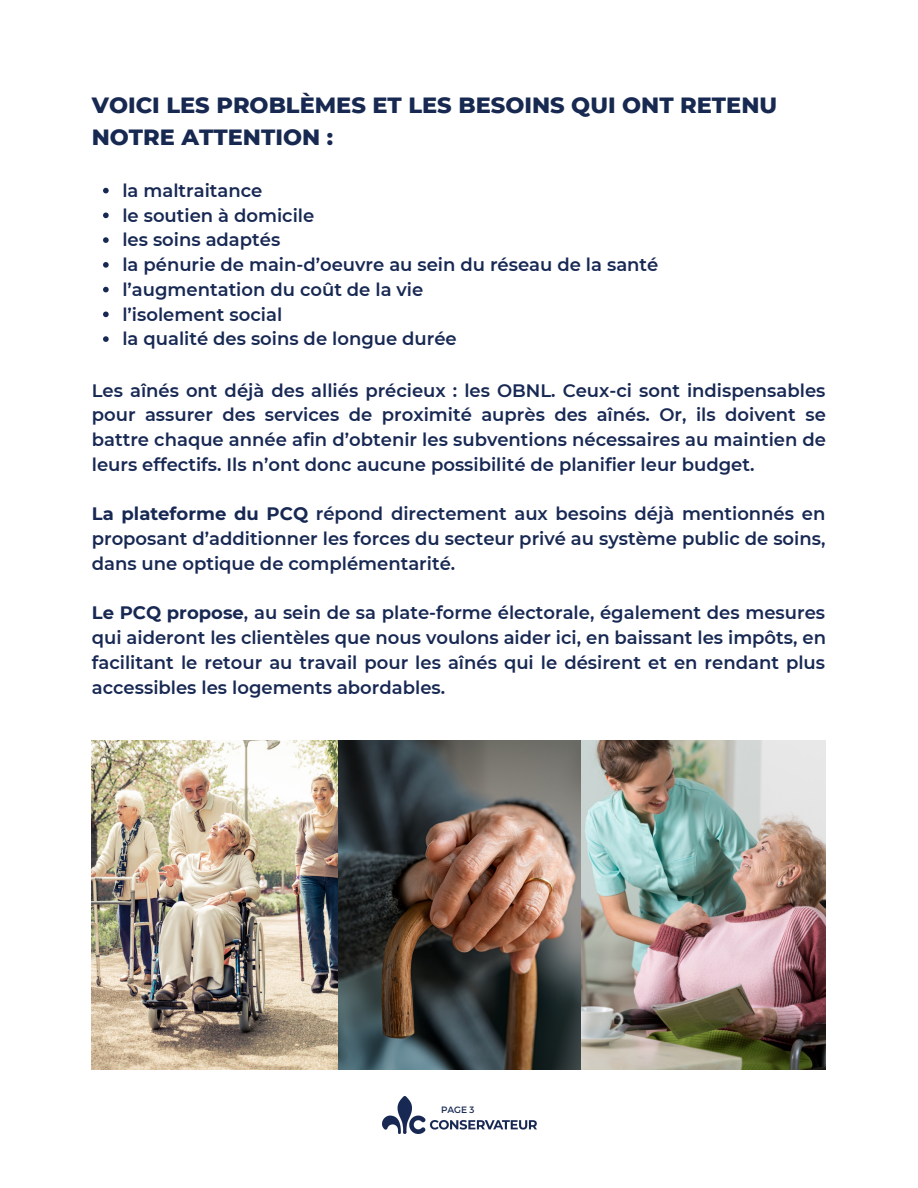
<style>
.page{position:relative;width:918px;height:1188px;background:#fff}
.page>*{position:absolute;margin:0;border:0;box-sizing:border-box;transform-origin:0 0}
.t1{font:800 22.5px/31.5px "Montserrat";color:#172851}
.t2{font:600 18px/24.8px "Montserrat";color:#172853;text-align:justify}
.t3{font:9.15px "Montserrat";color:#172851}
.s1{font-weight:700}
</style>
<div class="page">
<svg style="left:103px;top:188px;width:6px;height:5px"></svg>
<svg style="left:103px;top:213px;width:6px;height:5px"></svg>
<svg style="left:103px;top:237px;width:6px;height:6px"></svg>
<svg style="left:103px;top:262px;width:6px;height:6px"></svg>
<svg style="left:103px;top:287px;width:6px;height:5px"></svg>
<svg style="left:103px;top:312px;width:6px;height:5px"></svg>
<svg style="left:103px;top:336px;width:6px;height:6px"></svg>
<img style="left:382px;top:1096px;width:154px;height:37px">
<img style="left:92px;top:741px;width:734px;height:328px">
<p class="t1" style="left:92px;top:89px;width:687px">VOICI LES PROBLÈMES ET LES BESOINS QUI ONT RETENU<br>NOTRE ATTENTION :</p>
<p class="t2" style="left:122px;top:178px;width:538px;text-align:left">la maltraitance<br>le soutien à domicile<br>les soins adaptés<br>la pénurie de main-d’oeuvre au sein du réseau de la santé l’augmentation du coût de la vie<br>l’isolement social<br>la qualité des soins de longue durée</p>
<p class="t2" style="left:92px;top:378px;width:736px">Les aînés ont déjà des alliés précieux : les OBNL. Ceux-ci sont indispensables pour assurer des services de proximité auprès des aînés. Or, ils doivent se battre chaque année afin d’obtenir les subventions nécessaires au maintien de leurs effectifs. Ils n’ont donc aucune possibilité de planifier leur budget.</p>
<p class="t2" style="left:92px;top:502px;width:735px"><span class="s1">La plateforme du PCQ</span> répond directement aux besoins déjà mentionnés en proposant d’additionner les forces du secteur privé au système public de soins, dans une optique de complémentarité.</p>
<p class="t2" style="left:92px;top:601px;width:736px"><span class="s1">Le PCQ propose</span>, au sein de sa plate-forme électorale, également des mesures qui aideront les clientèles que nous voulons aider ici, en baissant les impôts, en facilitant le retour au travail pour les aînés qui le désirent et en rendant plus accessibles les logements abordables.</p>
<p class="t3" style="left:441px;top:1104px;width:35px">PAGE 3</p>
</div>
